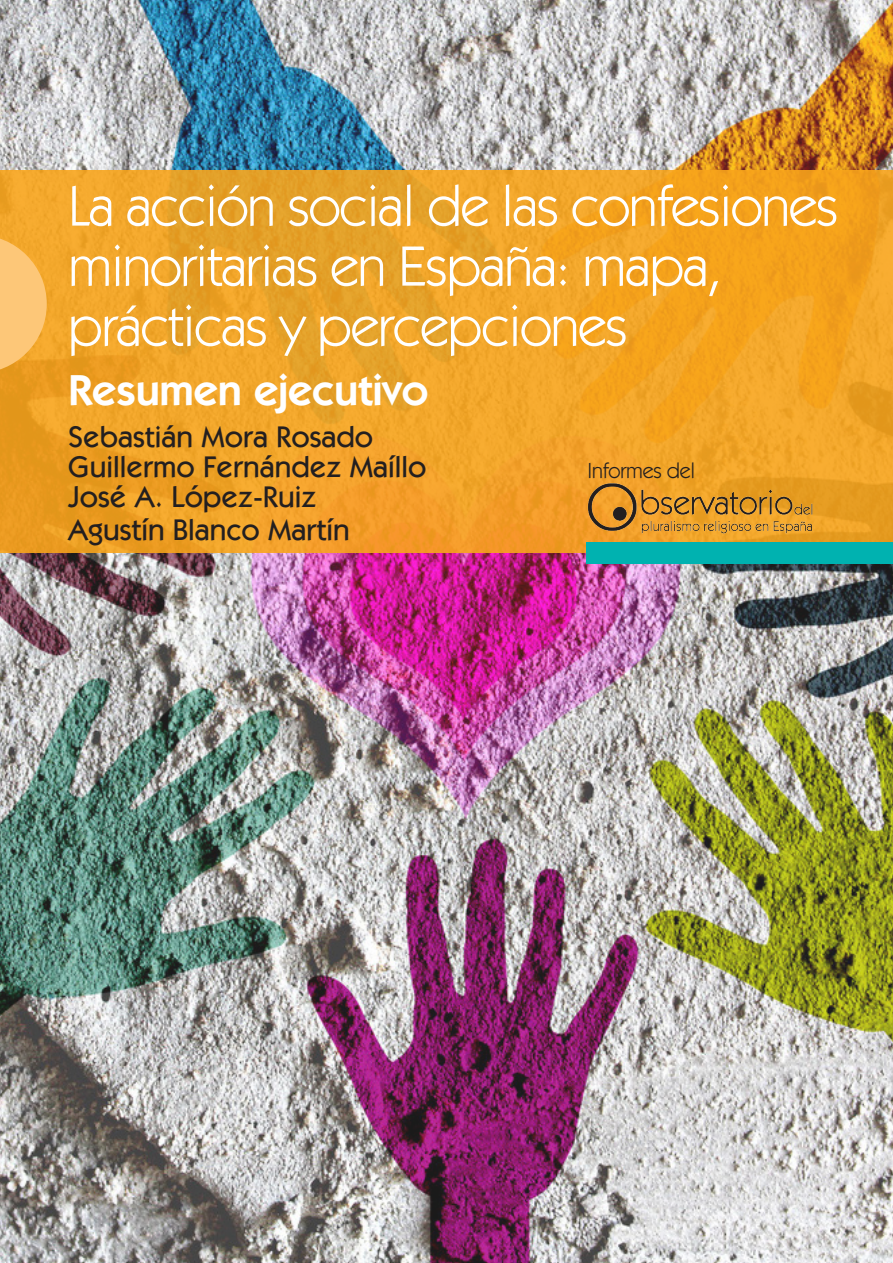
<style>
.page{position:relative;width:893px;height:1263px;background:#fff}
.page>*{position:absolute;margin:0;border:0;box-sizing:border-box;transform-origin:0 0}
.t1{font:57px/60px "ITC Kabel Std";letter-spacing:-.02em;color:#fff}
.t2{font:600 43.5px "ITC Kabel Std";color:#fff}
.t3{font:500 30px/30px "ITC Kabel Std";color:#231f20}
.t4{font:21.6px "ITC Kabel Std";letter-spacing:-.01em;color:#231f20}
</style>
<div class="page">
<img style="left:0;top:0;width:893px;height:1263px">
<div style="left:0;top:170px;width:893px;height:383px;background:linear-gradient(to right,#eca229,#f4a423)"></div>
<div style="left:587px;top:542px;width:306px;height:21px;background:#00b2b0"></div>
<img style="left:552px;top:466px;width:296px;height:84px">
<svg style="left:0;top:235px;width:47px;height:138px;background:#f9bc5f"></svg>
<p class="t1" style="left:68px;top:176px;width:772px">La acción social de las confesiones minoritarias en España: mapa, prácticas y percepciones</p>
<p class="t2" style="left:68px;top:364px;width:362px">Resumen ejecutivo</p>
<p class="t3" style="left:68px;top:422px;width:360px">Sebastián Mora Rosado<br>Guillermo Fernández Maíllo<br>José A. López-Ruiz</p>
<p class="t3" style="left:68px;top:515px;width:283px">Agustín Blanco Martín</p>
<p class="t4" style="left:587px;top:458px;width:109px">Informes del</p>
</div>
